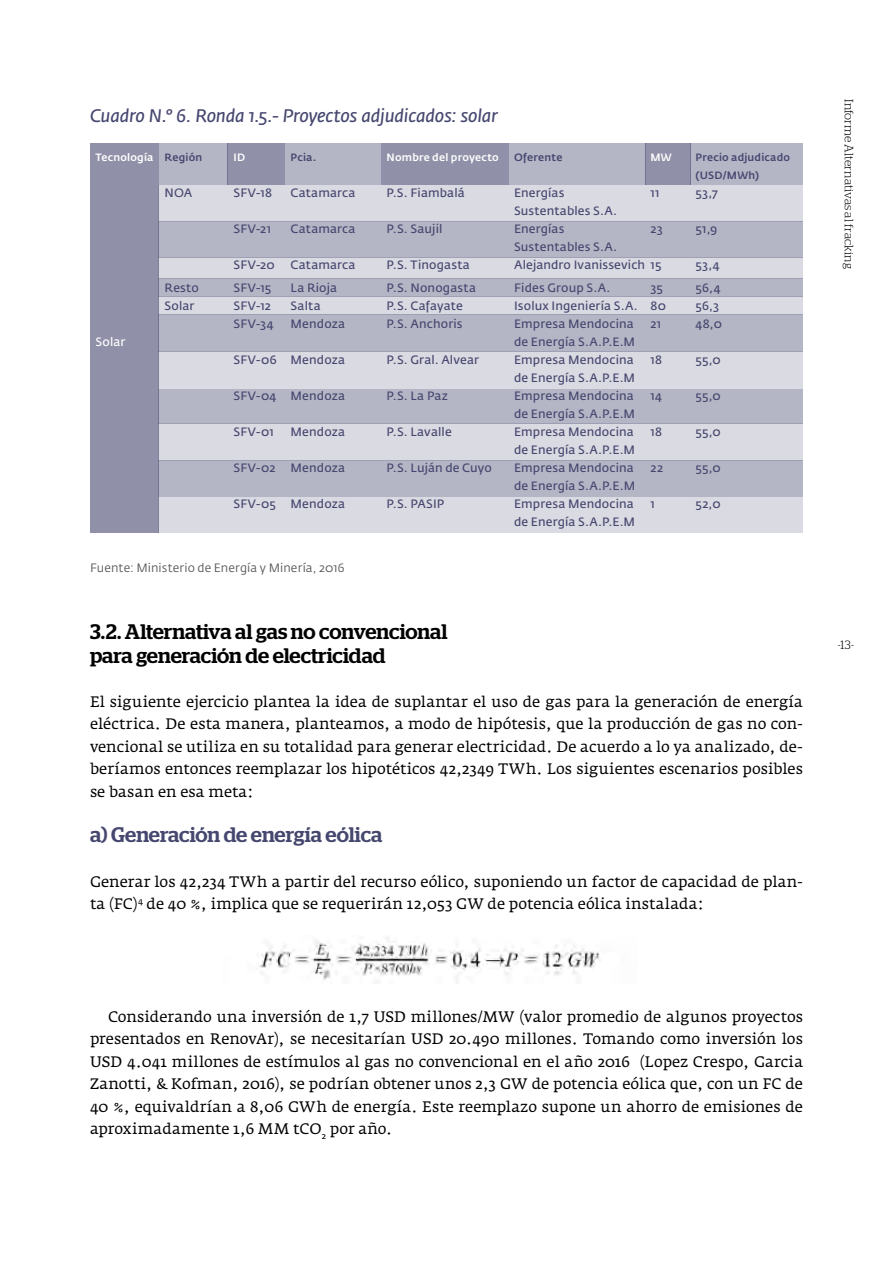
<style>
.page{position:relative;width:893px;height:1263px;background:#fff}
.page>*{position:absolute;margin:0;border:0;box-sizing:border-box;transform-origin:0 0}
.t1{font:500 21px/24px "Stag";letter-spacing:-.005em;color:#000}
.t2{font:500 21px "Stag";letter-spacing:-.005em;color:#46476f}
.t3{font:italic 18px "Fedra Sans Pro";letter-spacing:-.01em;color:#46476f}
.t4{font:15px/22.5px "Fedra Serif A Pro";letter-spacing:.005em;color:#000;text-align:justify}
.t5{font:12px "Fedra Sans Pro";letter-spacing:.015em;color:#46476f}
.t6{font:12px "Fedra Sans Pro";letter-spacing:.01em;color:#58595b}
.t7{font:300 12px "Stag";letter-spacing:.015em;color:#000}
.t8{font:12px "Fedra Sans Pro";letter-spacing:.01em;color:#fff}
.t9{font:500 10.5px/18px "Fedra Sans Pro";letter-spacing:.02em;color:#46476f}
.t10{font:500 10.5px "Fedra Sans Pro";letter-spacing:.02em;color:#fff}
.s1{color:#46476f}
</style>
<div class="page">
<div style="left:90px;top:144px;width:69px;height:389px;background:#9090a8"></div>
<div style="left:159px;top:185px;width:644px;height:36px;background:#dadae2"></div>
<div style="left:159px;top:221px;width:644px;height:36px;background:#b5b6c5"></div>
<div style="left:159px;top:461px;width:644px;height:36px;background:#b5b6c5"></div>
<div style="left:159px;top:257px;width:644px;height:21px;background:#dadae2"></div>
<div style="left:159px;top:497px;width:644px;height:36px;background:#dadae2"></div>
<div style="left:159px;top:278px;width:644px;height:18px;background:#b5b6c5"></div>
<div style="left:159px;top:296px;width:644px;height:18px;background:#dadae2"></div>
<div style="left:159px;top:314px;width:644px;height:38px;background:#b5b6c5"></div>
<div style="left:159px;top:352px;width:644px;height:37px;background:#dadae2"></div>
<div style="left:159px;top:423px;width:644px;height:38px;background:#dadae2"></div>
<div style="left:159px;top:389px;width:644px;height:34px;background:#b5b6c5"></div>
<div style="left:159px;top:144px;width:69px;height:41px;background:#b5b6c5"></div>
<div style="left:228px;top:144px;width:57px;height:41px;background:#9090a8"></div>
<div style="left:285px;top:144px;width:96px;height:41px;background:#b5b6c5"></div>
<div style="left:381px;top:144px;width:127px;height:41px;background:#9090a8"></div>
<div style="left:508px;top:144px;width:137px;height:41px;background:#b5b6c5"></div>
<div style="left:690px;top:144px;width:113px;height:41px;background:#b5b6c5"></div>
<div style="left:645px;top:144px;width:45px;height:41px;background:#9090a8"></div>
<img style="left:259px;top:937px;width:341px;height:44px">
<p class="t3" style="left:90px;top:104px;width:409px">Cuadro N.° 6. Ronda 1.5.- Proyectos adjudicados: solar</p>
<p class="t10" style="left:96px;top:151px;width:108px">Tecnología <span class="s1">Región</span></p>
<p class="t10" style="left:234px;top:151px;width:13px">ID</p>
<p class="t9" style="left:291px;top:148px;width:27px">Pcia.</p>
<p class="t10" style="left:387px;top:151px;width:114px">Nombre del proyecto</p>
<p class="t9" style="left:514px;top:148px;width:50px">Oferente</p>
<p class="t10" style="left:651px;top:151px;width:23px">MW</p>
<p class="t9" style="left:696px;top:148px;width:96px">Precio adjudicado (USD/MWh)</p>
<p class="t5" style="left:165px;top:185px;width:29px">NOA</p>
<p class="t5" style="left:234px;top:185px;width:40px">SFV-18</p>
<p class="t5" style="left:291px;top:185px;width:66px">Catamarca</p>
<p class="t5" style="left:387px;top:185px;width:80px">P.S. Fiambalá</p>
<p class="t5" style="left:514px;top:185px;width:52px">Energías</p>
<p class="t5" style="left:651px;top:185px;width:10px">11</p>
<p class="t5" style="left:696px;top:185px;width:24px">53,7</p>
<p class="t5" style="left:514px;top:203px;width:105px">Sustentables S.A.</p>
<p class="t5" style="left:234px;top:221px;width:39px">SFV-21</p>
<p class="t5" style="left:291px;top:221px;width:66px">Catamarca</p>
<p class="t5" style="left:387px;top:221px;width:57px">P.S. Saujil</p>
<p class="t5" style="left:514px;top:221px;width:52px">Energías</p>
<p class="t5" style="left:651px;top:221px;width:14px">23</p>
<p class="t5" style="left:696px;top:221px;width:23px">51,9</p>
<p class="t5" style="left:514px;top:239px;width:105px">Sustentables S.A.</p>
<p class="t5" style="left:234px;top:257px;width:43px">SFV-20</p>
<p class="t5" style="left:291px;top:257px;width:66px">Catamarca</p>
<p class="t5" style="left:387px;top:257px;width:85px">P.S. Tinogasta</p>
<p class="t5" style="left:514px;top:257px;width:149px">Alejandro Ivanissevich 15</p>
<p class="t5" style="left:696px;top:257px;width:26px">53,4</p>
<p class="t5" style="left:165px;top:280px;width:36px">Resto</p>
<p class="t5" style="left:234px;top:280px;width:39px">SFV-15</p>
<p class="t5" style="left:291px;top:280px;width:48px">La Rioja</p>
<p class="t5" style="left:387px;top:280px;width:91px">P.S. Nonogasta</p>
<p class="t5" style="left:514px;top:280px;width:98px">Fides Group S.A.</p>
<p class="t5" style="left:651px;top:280px;width:14px">35</p>
<p class="t5" style="left:696px;top:280px;width:26px">56,4</p>
<p class="t5" style="left:165px;top:298px;width:31px">Solar</p>
<p class="t5" style="left:234px;top:298px;width:39px">SFV-12</p>
<p class="t5" style="left:291px;top:298px;width:32px">Salta</p>
<p class="t5" style="left:387px;top:298px;width:78px">P.S. Cafayate</p>
<p class="t5" style="left:514px;top:298px;width:153px">Isolux Ingeniería S.A. 80</p>
<p class="t5" style="left:696px;top:298px;width:25px">56,3</p>
<p class="t5" style="left:234px;top:316px;width:42px">SFV-34</p>
<p class="t5" style="left:291px;top:316px;width:56px">Mendoza</p>
<p class="t5" style="left:387px;top:316px;width:78px">P.S. Anchoris</p>
<p class="t5" style="left:514px;top:316px;width:121px">Empresa Mendocina</p>
<p class="t5" style="left:651px;top:316px;width:12px">21</p>
<p class="t5" style="left:696px;top:316px;width:28px">48,0</p>
<p class="t8" style="left:96px;top:334px;width:31px">Solar</p>
<p class="t5" style="left:514px;top:334px;width:123px">de Energía S.A.P.E.M</p>
<p class="t5" style="left:234px;top:352px;width:113px">SFV-06 Mendoza</p>
<p class="t5" style="left:387px;top:352px;width:94px">P.S. Gral. Alvear</p>
<p class="t5" style="left:514px;top:352px;width:121px">Empresa Mendocina</p>
<p class="t5" style="left:651px;top:352px;width:13px">18</p>
<p class="t5" style="left:696px;top:352px;width:27px">55,0</p>
<p class="t5" style="left:514px;top:370px;width:123px">de Energía S.A.P.E.M</p>
<p class="t5" style="left:234px;top:388px;width:113px">SFV-04 Mendoza</p>
<p class="t5" style="left:387px;top:388px;width:63px">P.S. La Paz</p>
<p class="t5" style="left:514px;top:388px;width:121px">Empresa Mendocina</p>
<p class="t5" style="left:651px;top:388px;width:13px">14</p>
<p class="t5" style="left:696px;top:388px;width:27px">55,0</p>
<p class="t5" style="left:514px;top:406px;width:123px">de Energía S.A.P.E.M</p>
<p class="t5" style="left:234px;top:424px;width:42px">SFV-01</p>
<p class="t5" style="left:291px;top:424px;width:56px">Mendoza</p>
<p class="t5" style="left:387px;top:424px;width:67px">P.S. Lavalle</p>
<p class="t5" style="left:514px;top:424px;width:121px">Empresa Mendocina</p>
<p class="t5" style="left:651px;top:424px;width:13px">18</p>
<p class="t5" style="left:696px;top:424px;width:27px">55,0</p>
<p class="t5" style="left:514px;top:442px;width:123px">de Energía S.A.P.E.M</p>
<p class="t5" style="left:234px;top:460px;width:113px">SFV-02 Mendoza</p>
<p class="t5" style="left:387px;top:460px;width:107px">P.S. Luján de Cuyo</p>
<p class="t5" style="left:514px;top:460px;width:121px">Empresa Mendocina</p>
<p class="t5" style="left:651px;top:460px;width:14px">22</p>
<p class="t5" style="left:696px;top:460px;width:27px">55,0</p>
<p class="t5" style="left:514px;top:478px;width:123px">de Energía S.A.P.E.M</p>
<p class="t5" style="left:234px;top:496px;width:113px">SFV-05 Mendoza</p>
<p class="t5" style="left:387px;top:496px;width:59px">P.S. PASIP</p>
<p class="t5" style="left:514px;top:496px;width:121px">Empresa Mendocina</p>
<p class="t5" style="left:651px;top:496px;width:6px">1</p>
<p class="t5" style="left:696px;top:496px;width:27px">52,0</p>
<p class="t5" style="left:514px;top:514px;width:123px">de Energía S.A.P.E.M</p>
<p class="t6" style="left:90px;top:560px;width:256px">Fuente: Ministerio de Energía y Minería, 2016</p>
<h1 class="t1" style="left:90px;top:619px;width:359px">3.2. Alternativa al gas no convencional para generación de electricidad</h1>
<p class="t4" style="left:90px;top:690px;width:714px">El siguiente ejercicio plantea la idea de suplantar el uso de gas para la generación de energía eléctrica. De esta manera, planteamos, a modo de hipótesis, que la producción de gas no con&shy;vencional se utiliza en su totalidad para generar electricidad. De acuerdo a lo ya analizado, de&shy;beríamos entonces reemplazar los hipotéticos 42,2349 TWh. Los siguientes escenarios posibles se basan en esa meta:</p>
<h1 class="t2" style="left:90px;top:822px;width:294px">a) Generación de energía eólica</h1>
<p class="t4" style="left:90px;top:870px;width:714px">Generar los 42,234 TWh a partir del recurso eólico, suponiendo un factor de capacidad de plan&shy;ta (FC)<sup>4</sup> de 40 %, implica que se requerirán 12,053 GW de potencia eólica instalada:</p>
<p class="t7" style="left:856px;top:99px;width:171px;rotate:90deg">Informe Alternativas al fracking</p>
<p class="t7" style="left:838px;top:638px;width:18px">-13-</p>
<p class="t4" style="left:90px;top:1005px;width:714px;text-indent:18px">Considerando una inversión de 1,7 USD millones/MW (valor promedio de algunos proyectos presentados en RenovAr), se necesitarían USD 20.490 millones. Tomando como inversión los USD 4.041 millones de estímulos al gas no convencional en el año 2016 (Lopez Crespo, Garcia Zanotti, &amp; Kofman, 2016), se podrían obtener unos 2,3 GW de potencia eólica que, con un FC de 40 %, equivaldrían a 8,06 GWh de energía. Este reemplazo supone un ahorro de emisiones de aproximadamente 1,6 MM tCO<sub>2</sub> por año.</p>
</div>
